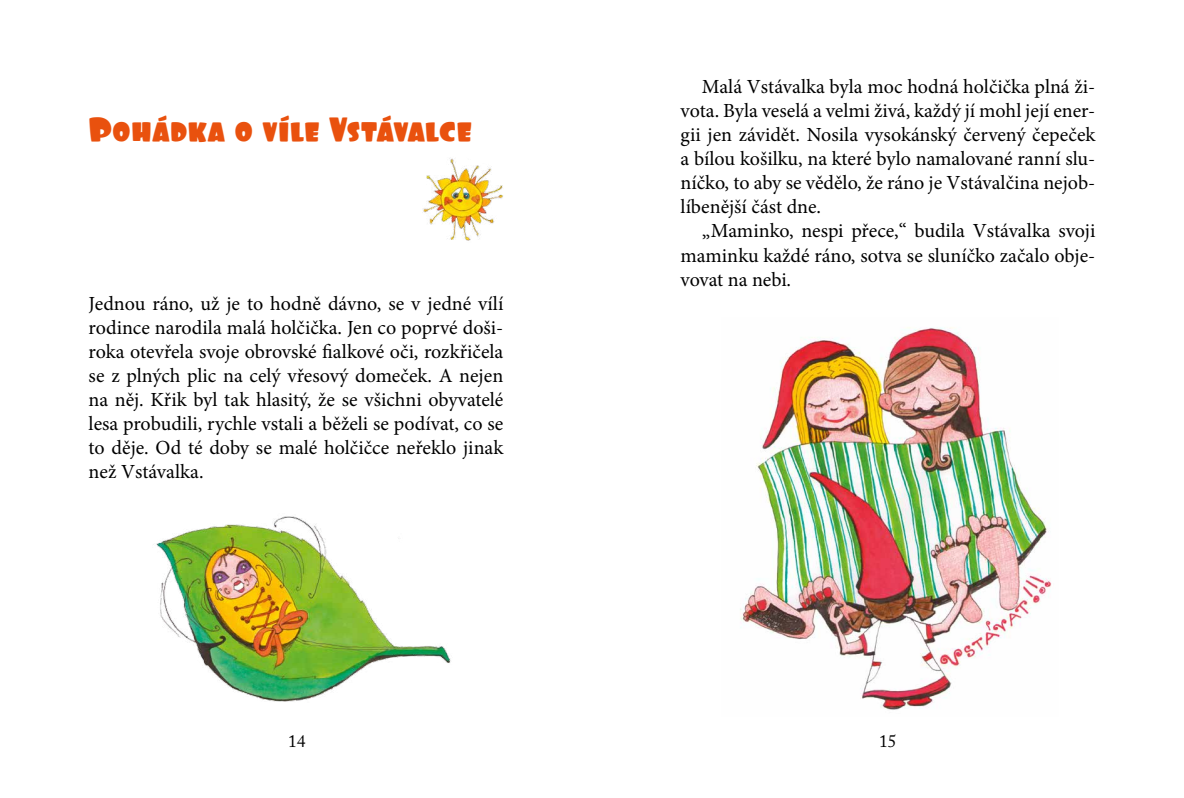
<style>
.page{position:relative;width:1184px;height:798px;background:#fff}
.page>*{position:absolute;margin:0;border:0;box-sizing:border-box;transform-origin:0 0}
.t1{font:35px "Foo";color:#e9510e}
.t2{font:20px/24px "Minion Pro";color:#000;text-align:justify}
.t3{font:17.5px "Adobe Caslon Pro";color:#000}
</style>
<div class="page">
<img style="left:156px;top:516px;width:295px;height:186px">
<img style="left:423px;top:158px;width:80px;height:83px">
<img style="left:740px;top:327px;width:312px;height:383px">
<h1 class="t1" style="left:89px;top:110px;width:385px">Pohádka o víle Vstávalce</h1>
<p class="t2" style="left:89px;top:291px;width:416px">Jednou ráno, už je to hodně dávno, se v jedné vílí rodince narodila malá holčička. Jen co poprvé doši&shy;roka otevřela svoje obrovské fialkové oči, rozkřičela se z plných plic na celý vřesový domeček. A nejen na něj. Křik byl tak hlasitý, že se všichni obyvatelé lesa probudili, rychle vstali a běželi se podívat, co se to děje. Od té doby se malé holčičce neřeklo jinak než Vstávalka.</p>
<p class="t2" style="left:680px;top:75px;width:416px;text-indent:21px">Malá Vstávalka byla moc hodná holčička plná ži&shy;vota. Byla veselá a velmi živá, každý jí mohl její ener&shy;gii jen závidět. Nosila vysokánský červený čepeček a bílou košilku, na které bylo namalované ranní slu&shy;níčko, to aby se vědělo, že ráno je Vstávalčina nejob&shy;líbenější část dne.</p>
<p class="t2" style="left:680px;top:219px;width:416px;text-indent:21px">„Maminko, nespi přece,“ budila Vstávalka svoji maminku každé ráno, sotva se sluníčko začalo obje&shy;vovat na nebi.</p>
<p class="t3" style="left:288px;top:730px;width:19px">14</p>
<p class="t3" style="left:879px;top:730px;width:19px">15</p>
</div>
